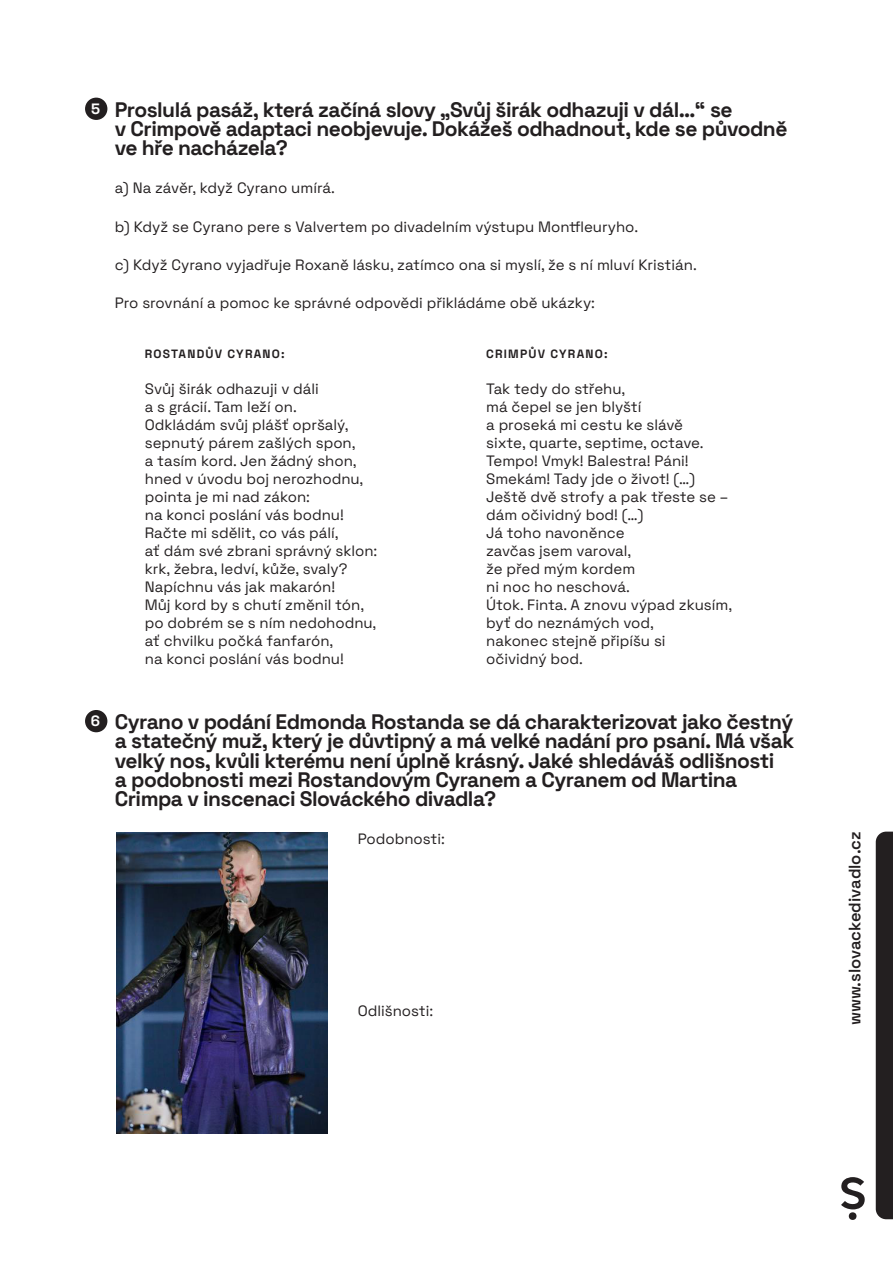
<style>
.page{position:relative;width:893px;height:1263px;background:#fff}
.page>*{position:absolute;margin:0;border:0;box-sizing:border-box;transform-origin:0 0}
.bod_cviceni{font:700 21px/19.2px "Space Grotesk";letter-spacing:-.025em;color:#231f20}
.t1{font:600 16.5px "Space Grotesk";color:#231f20}
.Báseň{font:15px "Space Grotesk";color:#231f20}
.odrazky{font:15px "Space Grotesk";color:#231f20}
.cislo{font:700 15px "Space Grotesk";color:#fff}
.cislo-2{font:700 12px "Space Grotesk";letter-spacing:.1em;color:#231f20}
.Báseň-2{font:700 12px "Space Grotesk";letter-spacing:.1em;color:#231f20}
.t2{font:600 10.8px "Space Grotesk";letter-spacing:-.02em;color:#231f20}
</style>
<div class="page">
<div style="left:876px;top:832px;width:17px;height:387px;background:#231f20"></div>
<svg style="left:841px;top:1177px;width:24px;height:43px"></svg>
<div style="left:85px;top:98px;width:22px;height:22px;background:#231f20;border-radius:11px"></div>
<div style="left:85px;top:710px;width:22px;height:22px;background:#231f20;border-radius:11px"></div>
<img style="left:117px;top:832px;width:211px;height:301px">
<p class="cislo" style="left:91px;top:98px;width:10px">5</p>
<p class="bod_cviceni" style="left:115px;top:99px;width:674px">Proslulá pasáž, která začíná slovy „Svůj širák odhazuji v dál…“ se<br>v Crimpově adaptaci neobjevuje. Dokážeš odhadnout, kde se původně ve hře nacházela?</p>
<p class="odrazky" style="left:115px;top:177px;width:222px">a) Na závěr, když Cyrano umírá.</p>
<p class="odrazky" style="left:115px;top:216px;width:525px">b) Když se Cyrano pere s Valvertem po divadelním výstupu Montfleuryho.</p>
<p class="odrazky" style="left:115px;top:254px;width:583px">c) Když Cyrano vyjadřuje Roxaně lásku, zatímco ona si myslí, že s ní mluví Kristián.</p>
<p class="odrazky" style="left:115px;top:292px;width:482px">Pro srovnání a pomoc ke správné odpovědi přikládáme obě ukázky:</p>
<p class="t2" style="left:246px;top:296px;width:109px">Slovácké divadlo umí:</p>
<p class="cislo-2" style="left:145px;top:345px;width:141px">ROSTANDŮV CYRANO:</p>
<p class="Báseň" style="left:145px;top:378px;width:176px">Svůj širák odhazuji v dáli</p>
<p class="Báseň" style="left:145px;top:396px;width:154px">a s grácií. Tam leží on.</p>
<p class="Báseň" style="left:145px;top:414px;width:205px">Odkládám svůj plášť opršalý,</p>
<p class="Báseň" style="left:145px;top:432px;width:212px">sepnutý párem zašlých spon,</p>
<p class="Báseň" style="left:145px;top:450px;width:213px">a tasím kord. Jen žádný shon,</p>
<p class="Báseň" style="left:145px;top:468px;width:220px">hned v úvodu boj nerozhodnu,</p>
<p class="Báseň" style="left:145px;top:486px;width:167px">pointa je mi nad zákon:</p>
<p class="Báseň" style="left:145px;top:504px;width:200px">na konci poslání vás bodnu!</p>
<p class="Báseň" style="left:145px;top:522px;width:195px">Račte mi sdělit, co vás pálí,</p>
<p class="Báseň" style="left:145px;top:540px;width:234px">ať dám své zbrani správný sklon:</p>
<p class="Báseň" style="left:145px;top:558px;width:204px">krk, žebra, ledví, kůže, svaly?</p>
<p class="Báseň" style="left:145px;top:576px;width:192px">Napíchnu vás jak makarón!</p>
<p class="Báseň" style="left:145px;top:594px;width:221px">Můj kord by s chutí změnil tón,</p>
<p class="Báseň" style="left:145px;top:612px;width:233px">po dobrém se s ním nedohodnu,</p>
<p class="Báseň" style="left:145px;top:630px;width:190px">ať chvilku počká fanfarón,</p>
<p class="Báseň" style="left:145px;top:648px;width:200px">na konci poslání vás bodnu!</p>
<p class="Báseň-2" style="left:486px;top:345px;width:123px">CRIMPŮV CYRANO:</p>
<p class="Báseň" style="left:486px;top:378px;width:141px">Tak tedy do střehu,</p>
<p class="Báseň" style="left:486px;top:396px;width:157px">má čepel se jen blyští</p>
<p class="Báseň" style="left:486px;top:414px;width:198px">a proseká mi cestu ke slávě</p>
<p class="Báseň" style="left:486px;top:432px;width:219px">sixte, quarte, septime, octave.</p>
<p class="Báseň" style="left:486px;top:450px;width:204px">Tempo! Vmyk! Balestra! Páni!</p>
<p class="Báseň" style="left:486px;top:468px;width:210px">Smekám! Tady jde o život! (…)</p>
<p class="Báseň" style="left:486px;top:486px;width:244px">Ještě dvě strofy a pak třeste se –</p>
<p class="Báseň" style="left:486px;top:504px;width:159px">dám očividný bod! (…)</p>
<p class="Báseň" style="left:486px;top:522px;width:140px">Já toho navoněnce</p>
<p class="Báseň" style="left:486px;top:540px;width:147px">zavčas jsem varoval,</p>
<p class="Báseň" style="left:486px;top:558px;width:151px">že před mým kordem</p>
<p class="Báseň" style="left:486px;top:576px;width:145px">ni noc ho neschová.</p>
<p class="Báseň" style="left:486px;top:594px;width:247px">Útok. Finta. A znovu výpad zkusím,</p>
<p class="Báseň" style="left:486px;top:612px;width:169px">byť do neznámých vod,</p>
<p class="Báseň" style="left:486px;top:630px;width:181px">nakonec stejně připíšu si</p>
<p class="Báseň" style="left:486px;top:648px;width:98px">očividný bod.</p>
<p class="cislo" style="left:91px;top:710px;width:11px">6</p>
<p class="bod_cviceni" style="left:115px;top:711px;width:681px">Cyrano v podání Edmonda Rostanda se dá charakterizovat jako čestný a statečný muž, který je důvtipný a má velké nadání pro psaní. Má však velký nos, kvůli kterému není úplně krásný. Jaké shledáváš odlišnosti<br>a podobnosti mezi Rostandovým Cyranem a Cyranem od Martina Crimpa v inscenaci Slováckého divadla?</p>
<p class="odrazky" style="left:358px;top:828px;width:89px">Podobnosti:</p>
<p class="odrazky" style="left:358px;top:1000px;width:77px">Odlišnosti:</p>
<p class="t1" style="left:843px;top:1025px;width:195px;rotate:-90deg">www.slovackedivadlo.cz</p>
</div>
